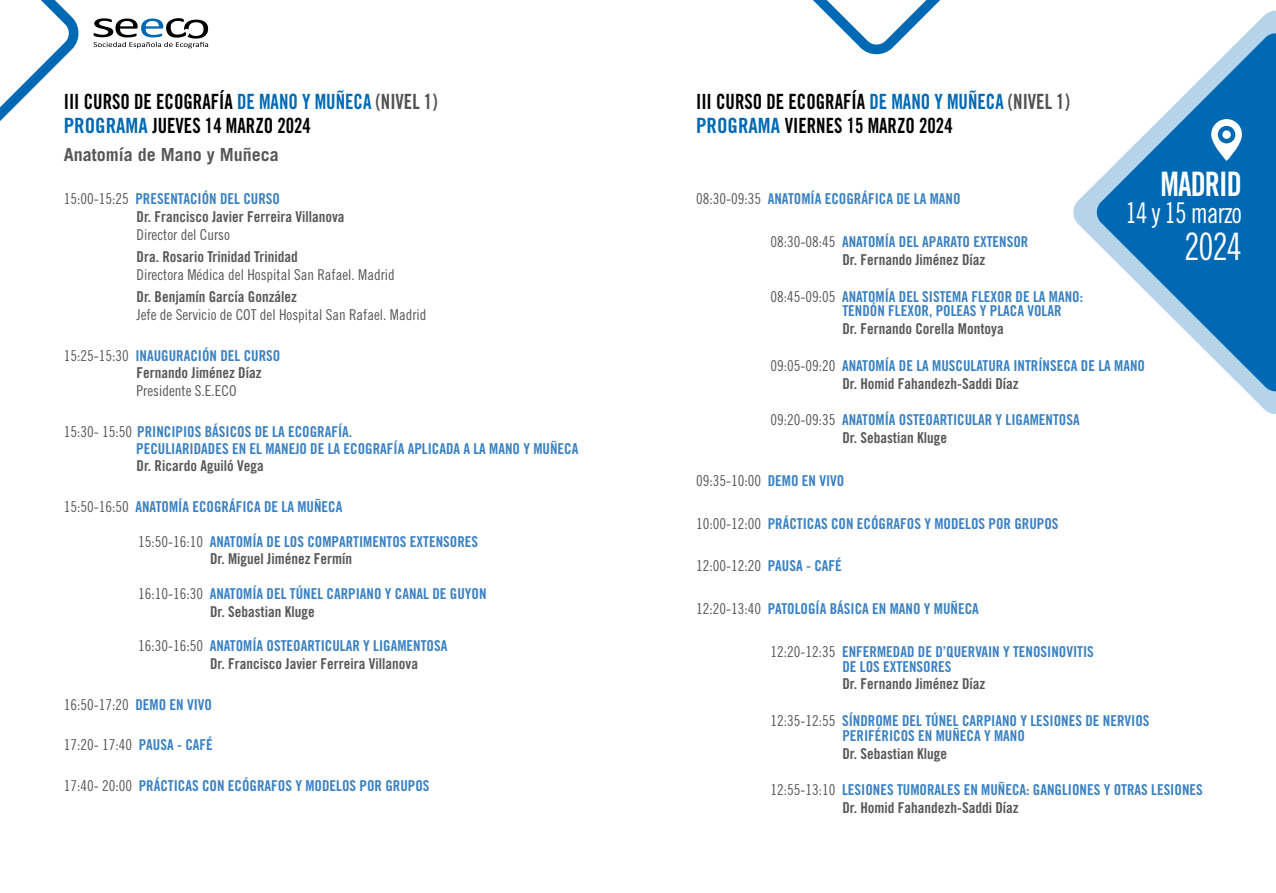
<style>
.page{position:relative;width:1276px;height:893px;background:#fff}
.page>*{position:absolute;margin:0;border:0;box-sizing:border-box;transform-origin:0 0}
.t1{font:37.8px "Trade Gothic LT Std Cn 18";color:#fff;scale:.9 1}
.t2{font:33.75px "Trade Gothic LT Std Bd Cn 20";letter-spacing:-.03em;color:#fff;scale:.9 1}
.t3{font:28.5px "Trade Gothic LT Std Cn 18";letter-spacing:-.03em;color:#fff;scale:.9 1}
.t4{font:21px "Trade Gothic LT Std Bd Cn 20";color:#000;scale:.9 1}
.t5{font:700 18px "Trade Gothic LT Std";color:#575756}
.t6{font:15px/17.7px "Trade Gothic LT Std Bd Cn 20";color:#3a81c3}
.t7{font:15px/17.7px "Trade Gothic LT Std Bd Cn 20";color:#575756}
.t8{font:15px "Trade Gothic LT Std Cn 18";color:#575756}
.s1{color:#0069b3}
.s2{color:#525251}
.s3{font-family:"Trade Gothic LT Std Cn 18"}
.s4{color:#3a81c3}
.s5{font-family:"Trade Gothic LT Std Cn 18";color:#575756}
.s6{color:#575756}
.s7{font-family:"Trade Gothic LT Std Bd Cn 20";color:#3a81c3}
</style>
<div class="page">
<svg style="left:1073px;top:10px;width:203px;height:404px"></svg>
<svg style="left:1095px;top:32px;width:181px;height:361px;fill:#0069b3"></svg>
<svg style="left:0;top:0;width:79px;height:121px"></svg>
<svg style="left:813px;top:0;width:127px;height:55px"></svg>
<svg style="left:94px;top:18px;width:114px;height:30px"></svg>
<svg style="left:1211px;top:119px;width:31px;height:42px"></svg>
<div style="left:1217px;top:126px;width:18px;height:17px;background:#0069b3;border-radius:50%"></div>
<div style="left:1222px;top:130px;width:8px;height:9px;background:#fff;border-radius:50%"></div>
<h3 class="t4" style="left:64px;top:88px;width:417px">III CURSO DE ECOGRAFÍA <span class="s1">DE MANO Y MUÑECA</span> <span class="s2">(NIVEL 1)</span></h3>
<h3 class="t4" style="left:696px;top:88px;width:417px">III CURSO DE ECOGRAFÍA <span class="s1">DE MANO Y MUÑECA</span> <span class="s2">(NIVEL 1)</span></h3>
<h3 class="t4" style="left:64px;top:113px;width:276px"><span class="s1">PROGRAMA</span> JUEVES 14 MARZO 2024</h3>
<h3 class="t4" style="left:696px;top:113px;width:287px"><span class="s1">PROGRAMA</span> VIERNES 15 MARZO 2024</h3>
<p class="t5" style="left:64px;top:143px;width:217px">Anatomía de Mano y Muñeca</p>
<p class="t7" style="left:137px;top:190px;width:209px;text-indent:-73px"><span class="s3">15:00-15:25</span> <span class="s4">PRESENTACIÓN DEL CURSO<br></span>Dr. Francisco Javier Ferreira Villanova</p>
<p class="t8" style="left:137px;top:226px;width:95px">Director del Curso</p>
<p class="t7" style="left:137px;top:248px;width:163px">Dra. Rosario Trinidad Trinidad</p>
<p class="t8" style="left:137px;top:266px;width:260px">Directora Médica del Hospital San Rafael. Madrid</p>
<p class="t7" style="left:137px;top:288px;width:162px">Dr. Benjamín García González</p>
<p class="t8" style="left:137px;top:306px;width:291px">Jefe de Servicio de COT del Hospital San Rafael. Madrid</p>
<p class="t6" style="left:137px;top:346px;width:145px;text-indent:-73px"><span class="s5">15:25-15:30</span> INAUGURACIÓN DEL CURSO<br><span class="s6">Fernando Jiménez Díaz</span></p>
<p class="t8" style="left:137px;top:382px;width:101px">Presidente S.E.ECO</p>
<p class="t6" style="left:136px;top:423px;width:443px;line-height:16.8px;text-indent:-72px"><span class="s5">15:30- 15:50</span> PRINCIPIOS BÁSICOS DE LA ECOGRAFÍA.<br>PECULIARIDADES EN EL MANEJO DE LA ECOGRAFÍA APLICADA A LA MANO Y MUÑECA</p>
<p class="t7" style="left:137px;top:457px;width:129px">Dr. Ricardo Aguiló Vega</p>
<p class="t6" style="left:64px;top:498px;width:280px"><span class="s5">15:50-16:50</span> ANATOMÍA ECOGRÁFICA DE LA MUÑECA</p>
<p class="t6" style="left:210px;top:532px;width:270px;text-indent:-72px"><span class="s5">15:50-16:10</span> ANATOMÍA DE LOS COMPARTIMENTOS EXTENSORES<br><span class="s6">Dr. Miguel Jiménez Fermín</span></p>
<p class="t6" style="left:210px;top:585px;width:278px;text-indent:-72px"><span class="s5">16:10-16:30</span> ANATOMÍA DEL TÚNEL CARPIANO Y CANAL DE GUYON<br><span class="s6">Dr. Sebastian Kluge</span></p>
<p class="t7" style="left:210px;top:637px;width:239px;text-indent:-72px"><span class="s3">16:30-16:50</span> <span class="s4">ANATOMÍA OSTEOARTICULAR Y LIGAMENTOSA<br></span>Dr. Francisco Javier Ferreira Villanova</p>
<p class="t8" style="left:64px;top:695px;width:150px">16:50-17:20 <span class="s7">DEMO EN VIVO</span></p>
<p class="t8" style="left:64px;top:736px;width:151px">17:20- 17:40 <span class="s7">PAUSA - CAFÉ</span></p>
<p class="t6" style="left:64px;top:777px;width:367px"><span class="s5">17:40- 20:00</span> PRÁCTICAS CON ECÓGRAFOS Y MODELOS POR GRUPOS</p>
<h2 class="t2" style="left:1160px;top:163px;width:92px">MADRID</h2>
<h3 class="t3" style="left:1125px;top:196px;width:131px">14 y 15 marzo</h3>
<h1 class="t1" style="left:1184px;top:224px;width:65px">2024</h1>
<p class="t6" style="left:696px;top:190px;width:266px"><span class="s5">08:30-09:35</span> ANATOMÍA ECOGRÁFICA DE LA MANO</p>
<p class="t6" style="left:842px;top:233px;width:187px;text-indent:-72px"><span class="s5">08:30-08:45</span> ANATOMÍA DEL APARATO EXTENSOR<br><span class="s6">Dr. Fernando Jiménez Díaz</span></p>
<p class="t6" style="left:842px;top:289px;width:242px;line-height:14.7px;text-indent:-72px"><span class="s5">08:45-09:05</span> ANATOMÍA DEL SISTEMA FLEXOR DE LA MANO:<br>TENDÓN FLEXOR, POLEAS Y PLACA VOLAR</p>
<p class="t7" style="left:842px;top:320px;width:163px">Dr. Fernando Corella Montoya</p>
<p class="t6" style="left:842px;top:356px;width:304px;text-indent:-72px"><span class="s5">09:05-09:20</span> ANATOMÍA DE LA MUSCULATURA INTRÍNSECA DE LA MANO<br><span class="s6">Dr. Homid Fahandezh-Saddi Díaz</span></p>
<p class="t6" style="left:842px;top:411px;width:239px;text-indent:-72px"><span class="s5">09:20-09:35</span> ANATOMÍA OSTEOARTICULAR Y LIGAMENTOSA<br><span class="s6">Dr. Sebastian Kluge</span></p>
<p class="t8" style="left:696px;top:471px;width:150px">09:35-10:00 <span class="s7">DEMO EN VIVO</span></p>
<p class="t6" style="left:696px;top:514px;width:364px"><span class="s5">10:00-12:00</span> PRÁCTICAS CON ECÓGRAFOS Y MODELOS POR GRUPOS</p>
<p class="t8" style="left:696px;top:557px;width:147px">12:00-12:20 <span class="s7">PAUSA - CAFÉ</span></p>
<p class="t6" style="left:696px;top:600px;width:284px"><span class="s5">12:20-13:40</span> PATOLOGÍA BÁSICA EN MANO Y MUÑECA</p>
<p class="t6" style="left:842px;top:644px;width:253px;line-height:14.7px;text-indent:-72px"><span class="s5">12:20-12:35</span> ENFERMEDAD DE D’QUERVAIN Y TENOSINOVITIS<br>DE LOS EXTENSORES</p>
<p class="t7" style="left:842px;top:675px;width:144px">Dr. Fernando Jiménez Díaz</p>
<p class="t6" style="left:842px;top:713px;width:308px;line-height:14.7px;text-indent:-72px"><span class="s5">12:35-12:55</span> SÍNDROME DEL TÚNEL CARPIANO Y LESIONES DE NERVIOS<br>PERIFÉRICOS EN MUÑECA Y MANO</p>
<p class="t7" style="left:842px;top:744px;width:106px">Dr. Sebastian Kluge</p>
<p class="t6" style="left:842px;top:781px;width:362px;text-indent:-72px"><span class="s5">12:55-13:10</span> LESIONES TUMORALES EN MUÑECA: GANGLIONES Y OTRAS LESIONES<br><span class="s6">Dr. Homid Fahandezh-Saddi Díaz</span></p>
</div>
